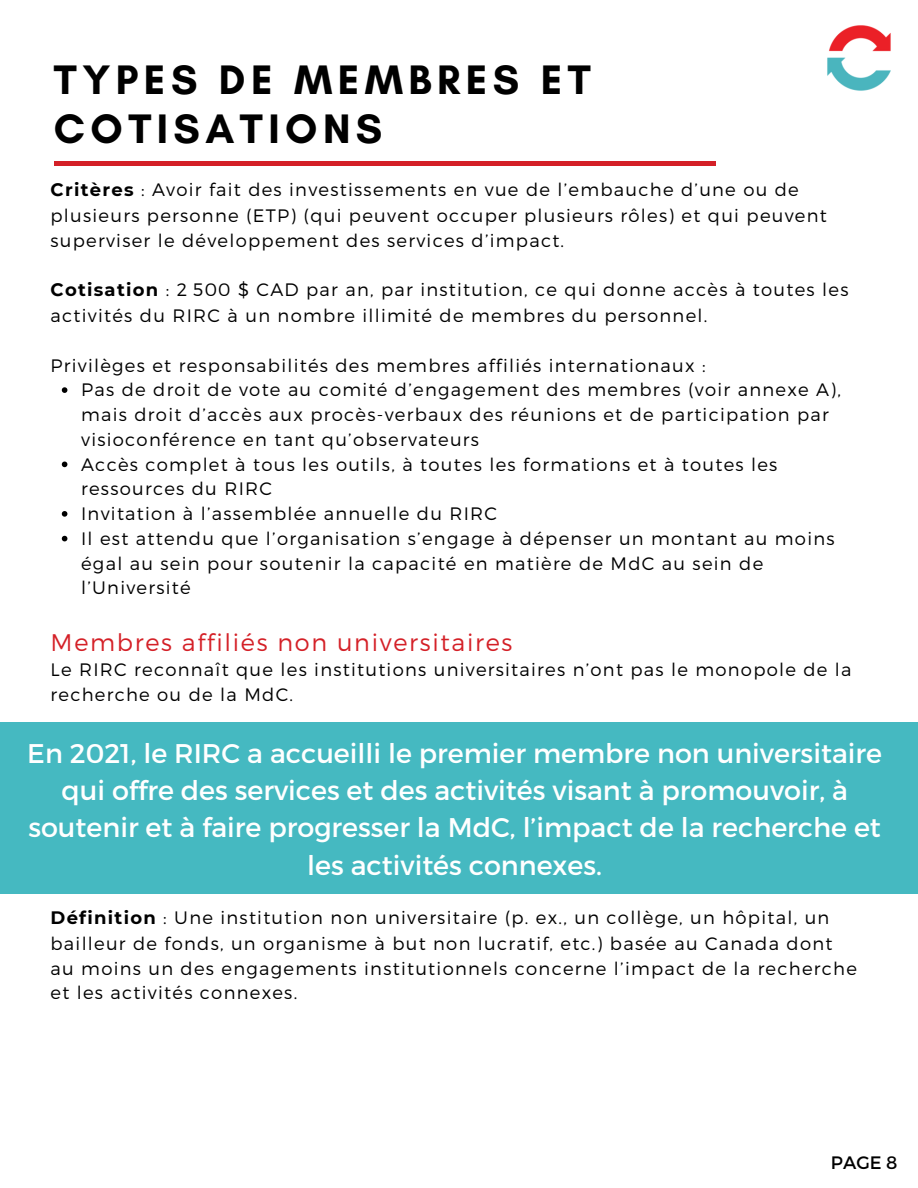
<style>
.page{position:relative;width:918px;height:1188px;background:#fff}
.page>*{position:absolute;margin:0;border:0;box-sizing:border-box;transform-origin:0 0}
.t1{font:700 42px/49.5px "Glacial Indifference";letter-spacing:.13em;color:#000}
.t2{font:27px/37.2px "Montserrat";color:#fff;text-align:center}
.t3{font:300 24px "Montserrat";letter-spacing:.07em;color:#d42027}
.t4{font:300 18px/24.8px "Montserrat";letter-spacing:.07em;color:#000}
.t5{font:18px "Montserrat";color:#000}
.s1{font-weight:700}
</style>
<div class="page">
<svg style="left:62px;top:387px;width:5px;height:6px"></svg>
<svg style="left:62px;top:462px;width:5px;height:5px"></svg>
<svg style="left:62px;top:511px;width:5px;height:6px"></svg>
<svg style="left:62px;top:536px;width:5px;height:5px"></svg>
<hr style="left:54px;top:162px;width:661px;height:4px;background:#d42027">
<div style="left:0;top:723px;width:918px;height:171px;background:#45b9c1"></div>
<img style="left:827px;top:25px;width:64px;height:66px">
<p class="t1" style="left:54px;top:54px;width:538px">TYPES DE MEMBRES ET<br>COTISATIONS</p>
<h1 class="t4" style="left:51px;top:176px;width:778px;line-height:25.3px"><span class="s1">Critères</span> : Avoir fait des investissements en vue de l’embauche d’une ou de plusieurs personne (ETP) (qui peuvent occuper plusieurs rôles) et qui peuvent superviser le développement des services d’impact.</h1>
<p class="t4" style="left:51px;top:276px;width:799px;line-height:25.8px"><span class="s1">Cotisation</span> : 2 500 $ CAD par an, par institution, ce qui donne accès à toutes les activités du RIRC à un nombre illimité de membres du personnel.</p>
<p class="t4" style="left:51px;top:352px;width:657px">Privilèges et responsabilités des membres affiliés internationaux :</p>
<p class="t4" style="left:81px;top:377px;width:761px">Pas de droit de vote au comité d’engagement des membres (voir annexe A), mais droit d’accès aux procès-verbaux des réunions et de participation par visioconférence en tant qu’observateurs</p>
<p class="t4" style="left:81px;top:451px;width:698px">Accès complet à tous les outils, à toutes les formations et à toutes les ressources du RIRC</p>
<p class="t4" style="left:81px;top:500px;width:417px">Invitation à l’assemblée annuelle du RIRC</p>
<p class="t4" style="left:81px;top:525px;width:755px">Il est attendu que l’organisation s’engage à dépenser un montant au moins égal au sein pour soutenir la capacité en matière de MdC au sein de l’Université</p>
<p class="t3" style="left:51px;top:626px;width:463px">Membres affiliés non universitaires</p>
<p class="t4" style="left:51px;top:657px;width:803px">Le RIRC reconnaît que les institutions universitaires n’ont pas le monopole de la recherche ou de la MdC.</p>
<p class="t2" style="left:27px;top:734px;width:856px">En 2021, le RIRC a accueilli le premier membre non universitaire qui offre des services et des activités visant à promouvoir, à soutenir et à faire progresser la MdC, l’impact de la recherche et les activités connexes.</p>
<p class="t4" style="left:51px;top:904px;width:808px;line-height:25.2px"><span class="s1">Définition</span> : Une institution non universitaire (p. ex., un collège, un hôpital, un bailleur de fonds, un organisme à but non lucratif, etc.) basée au Canada dont au moins un des engagements institutionnels concerne l’impact de la recherche et les activités connexes.</p>
<p class="t5" style="left:831px;top:1150px;width:68px">PAGE 8</p>
</div>
